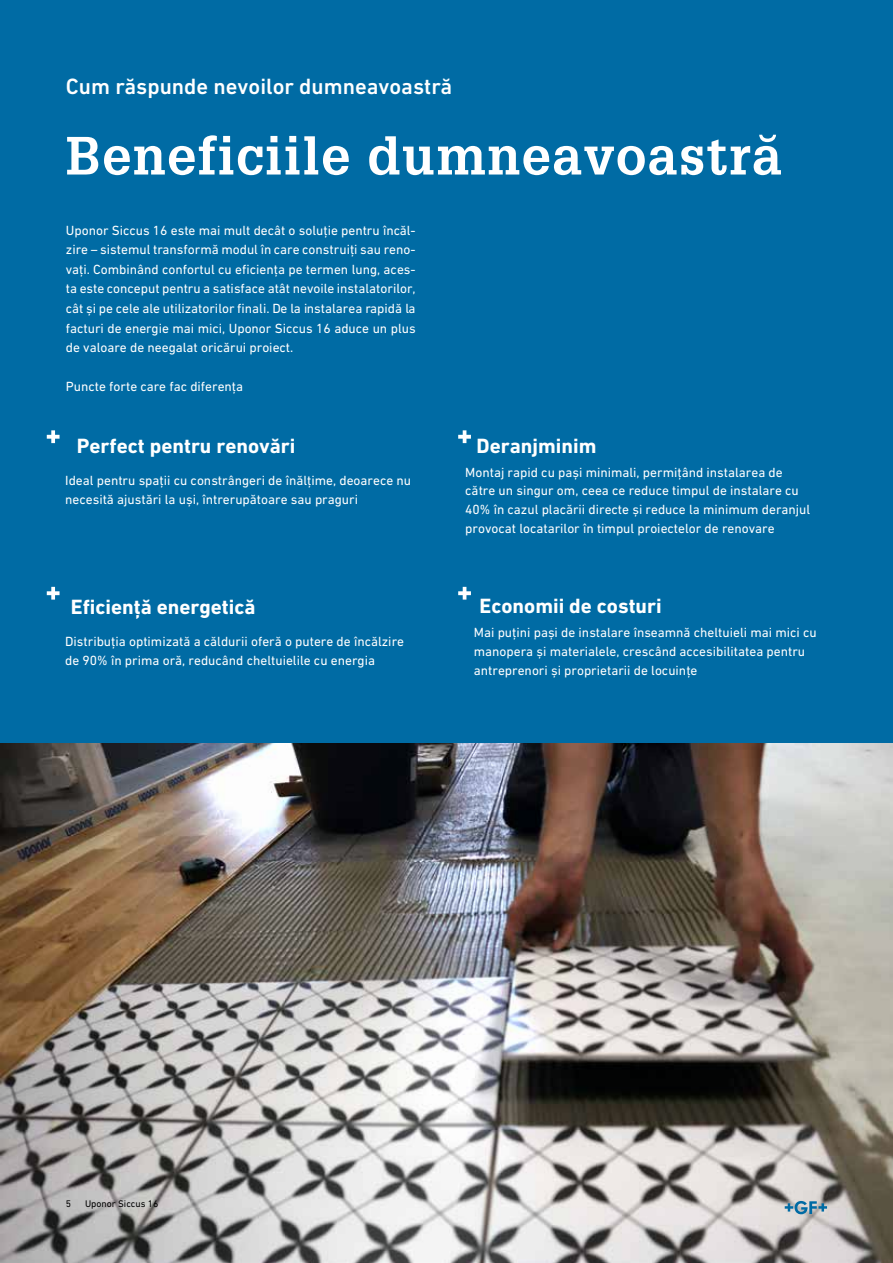
<style>
.page{position:relative;width:893px;height:1263px;background:#006ba4}
.page>*{position:absolute;margin:0;border:0;box-sizing:border-box;transform-origin:0 0}
.t1{font:700 52.5px "Glypha LT Pro";letter-spacing:.025em;color:#fff}
.t2{font:500 22.5px "DIN Next W1 G";color:#fff}
.t3{font:700 21px "DIN Next W1 G";color:#fff}
.t4{font:13.5px/18.9px "DIN Next W1 G";color:#fff}
.t5{font:9.75px "DIN Next W1 G";color:#000}
</style>
<div class="page">
<img style="left:0;top:743px;width:893px;height:520px">
<svg style="left:785px;top:1201px;width:42px;height:13px"></svg>
<svg style="left:47px;top:430px;width:13px;height:13px"></svg>
<svg style="left:47px;top:587px;width:13px;height:13px"></svg>
<svg style="left:458px;top:430px;width:13px;height:13px"></svg>
<svg style="left:458px;top:587px;width:13px;height:13px"></svg>
<h2 class="t2" style="left:66px;top:73px;width:388px">Cum răspunde nevoilor dumneavoastră</h2>
<h1 class="t1" style="left:66px;top:123px;width:718px">Beneficiile dumneavoastră</h1>
<p class="t4" style="left:66px;top:220px;width:351px;line-height:19.5px;text-align:justify">Uponor Siccus 16 este mai mult decât o soluție pentru încăl&shy;zire – sistemul transformă modul în care construiți sau reno&shy;vați. Combinând confortul cu eficiența pe termen lung, aces&shy;ta este conceput pentru a satisface atât nevoile instalatorilor, cât și pe cele ale utilizatorilor finali. De la instalarea rapidă la facturi de energie mai mici, Uponor Siccus 16 aduce un plus de valoare de neegalat oricărui proiect.</p>
<p class="t4" style="left:66px;top:377px;width:179px">Puncte forte care fac diferența</p>
<h3 class="t3" style="left:77px;top:433px;width:220px">Perfect pentru renovări</h3>
<p class="t4" style="left:65px;top:470px;width:347px">Ideal pentru spații cu constrângeri de înălțime, deoarece nu necesită ajustări la uși, întrerupătoare sau praguri</p>
<h3 class="t3" style="left:71px;top:595px;width:186px">Eficiență energetică</h3>
<p class="t4" style="left:65px;top:632px;width:340px">Distribuția optimizată a căldurii oferă o putere de încălzire de 90% în prima oră, reducând cheltuielile cu energia</p>
<h3 class="t3" style="left:477px;top:433px;width:121px">Deranj minim</h3>
<p class="t4" style="left:465px;top:462px;width:346px">Montaj rapid cu pași minimali, permițând instalarea de către un singur om, ceea ce reduce timpul de instalare cu 40% în cazul placării directe și reduce la minimum deranjul provocat locatarilor în timpul proiectelor de renovare</p>
<h3 class="t3" style="left:479px;top:594px;width:184px">Economii de costuri</h3>
<p class="t4" style="left:474px;top:623px;width:344px">Mai puțini pași de instalare înseamnă cheltuieli mai mici cu manopera și materialele, crescând accesibilitatea pentru antreprenori și proprietarii de locuințe</p>
<p class="t5" style="left:66px;top:1197px;width:7px">5</p>
<p class="t5" style="left:85px;top:1197px;width:75px">Uponor Siccus 16</p>
</div>
